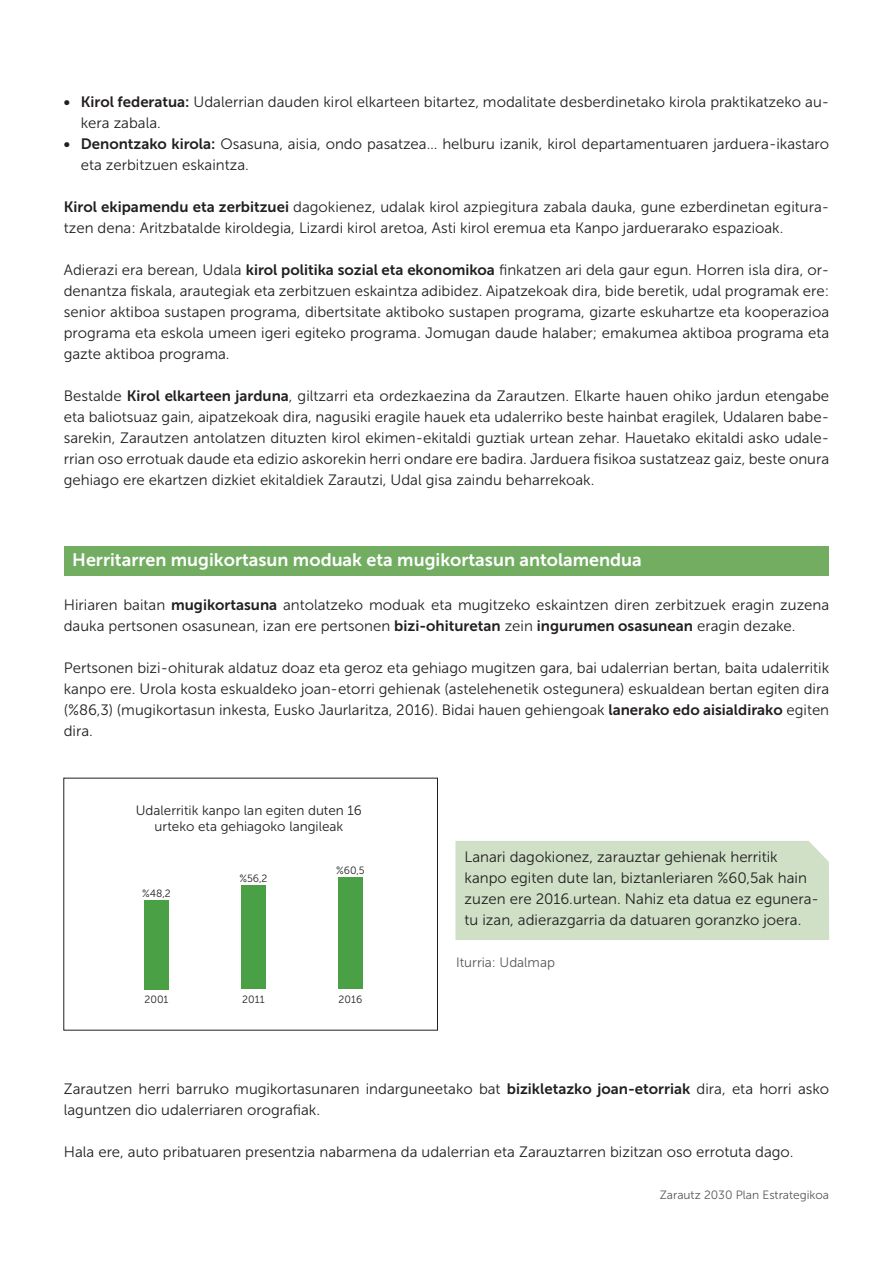
<style>
.page{position:relative;width:893px;height:1263px;background:#fff}
.page>*{position:absolute;margin:0;border:0;box-sizing:border-box;transform-origin:0 0}
.t1{font:18px "Museo Sans 700";color:#fff}
.t2{font:15px/21px "Museo Sans 300";color:#231f20}
.t3{font:13.5px/16.2px "Museo Sans 300";color:#231f20;text-align:center}
.t4{font:13.5px "Museo Sans 300";color:#57585a}
.t5{font:12px "Museo Sans 300";color:#57585a}
.t6{font:10.5px "Museo Sans 300";color:#231f20}
.s1{font-family:"Museo Sans 700"}
</style>
<div class="page">
<div style="left:64px;top:546px;width:765px;height:30px;background:#72ad62"></div>
<div style="left:455px;top:841px;width:374px;height:99px;background:#cfe0c6"></div>
<div style="left:144px;top:900px;width:25px;height:89px;background:#4aa045"></div>
<div style="left:241px;top:885px;width:25px;height:104px;background:#4aa045"></div>
<div style="left:338px;top:877px;width:25px;height:112px;background:#4aa045"></div>
<p class="t2" style="left:81px;top:91px;width:750px;text-indent:-17px"><span class="s1">• Kirol federatua:</span> Udalerrian dauden kirol elkarteen bitartez, modalitate desberdinetako kirola praktikatzeko au&shy;kera zabala.</p>
<p class="t2" style="left:81px;top:133px;width:750px;text-indent:-17px"><span class="s1">• Denontzako kirola:</span> Osasuna, aisia, ondo pasatzea… helburu izanik, kirol departamentuaren jarduera-ikastaro eta zerbitzuen eskaintza.</p>
<p class="t2" style="left:64px;top:196px;width:767px"><span class="s1">Kirol ekipamendu eta zerbitzuei</span> dagokienez, udalak kirol azpiegitura zabala dauka, gune ezberdinetan egitura&shy;tzen dena: Aritzbatalde kiroldegia, Lizardi kirol aretoa, Asti kirol eremua eta Kanpo jarduerarako espazioak.</p>
<p class="t2" style="left:64px;top:259px;width:767px;text-align:justify">Adierazi era berean, Udala <span class="s1">kirol politika sozial eta ekonomikoa</span> finkatzen ari dela gaur egun. Horren isla dira, or&shy;denantza fiskala, arautegiak eta zerbitzuen eskaintza adibidez. Aipatzekoak dira, bide beretik, udal programak ere: senior aktiboa sustapen programa, dibertsitate aktiboko sustapen programa, gizarte eskuhartze eta kooperazioa programa eta eskola umeen igeri egiteko programa. Jomugan daude halaber; emakumea aktiboa programa eta gazte aktiboa programa.</p>
<p class="t2" style="left:64px;top:385px;width:767px;text-align:justify">Bestalde <span class="s1">Kirol elkarteen jarduna</span>, giltzarri eta ordezkaezina da Zarautzen. Elkarte hauen ohiko jardun etengabe eta baliotsuaz gain, aipatzekoak dira, nagusiki eragile hauek eta udalerriko beste hainbat eragilek, Udalaren babe&shy;sarekin, Zarautzen antolatzen dituzten kirol ekimen-ekitaldi guztiak urtean zehar. Hauetako ekitaldi asko udale&shy;rrian oso errotuak daude eta edizio askorekin herri ondare ere badira. Jarduera fisikoa sustatzeaz gaiz, beste onura gehiago ere ekartzen dizkiet ekitaldiek Zarautzi, Udal gisa zaindu beharrekoak.</p>
<p class="t1" style="left:72px;top:550px;width:571px">Herritarren mugikortasun moduak eta mugikortasun antolamendua</p>
<p class="t2" style="left:64px;top:595px;width:767px">Hiriaren baitan <span class="s1">mugikortasuna</span> antolatzeko moduak eta mugitzeko eskaintzen diren zerbitzuek eragin zuzena dauka pertsonen osasunean, izan ere pertsonen <span class="s1">bizi-ohituretan</span> zein <span class="s1">ingurumen osasunean</span> eragin dezake.</p>
<p class="t2" style="left:64px;top:658px;width:767px;text-align:justify">Pertsonen bizi-ohiturak aldatuz doaz eta geroz eta gehiago mugitzen gara, bai udalerrian bertan, baita udalerritik kanpo ere. Urola kosta eskualdeko joan-etorri gehienak (astelehenetik ostegunera) eskualdean bertan egiten dira (%86,3) (mugikortasun inkesta, Eusko Jaurlaritza, 2016). Bidai hauen gehiengoak <span class="s1">lanerako edo aisialdirako</span> egiten dira.</p>
<p class="t3" style="left:136px;top:802px;width:228px">Udalerritik kanpo lan egiten duten 16 urteko eta gehiagoko langileak</p>
<p class="t6" style="left:142px;top:888px;width:30px">%48,2</p>
<p class="t6" style="left:145px;top:993px;width:25px">2001</p>
<p class="t6" style="left:239px;top:873px;width:30px">%56,2</p>
<p class="t6" style="left:242px;top:993px;width:24px">2011</p>
<p class="t6" style="left:336px;top:865px;width:30px">%60,5</p>
<p class="t6" style="left:339px;top:993px;width:25px">2016</p>
<p class="t2" style="left:465px;top:847px;width:356px">Lanari dagokionez, zarauztar gehienak herritik kanpo egiten dute lan, biztanleriaren %60,5ak hain zuzen ere 2016.urtean. Nahiz eta datua ez egunera&shy;tu izan, adierazgarria da datuaren goranzko joera.</p>
<p class="t4" style="left:456px;top:955px;width:100px">Iturria: Udalmap</p>
<p class="t2" style="left:64px;top:1078px;width:767px">Zarautzen herri barruko mugikortasunaren indarguneetako bat <span class="s1">bizikletazko joan-etorriak</span> dira, eta horri asko laguntzen dio udalerriaren orografiak.</p>
<p class="t2" style="left:64px;top:1141px;width:731px">Hala ere, auto pribatuaren presentzia nabarmena da udalerrian eta Zarauztarren bizitzan oso errotuta dago.</p>
<p class="t5" style="left:660px;top:1188px;width:171px">Zarautz 2030 Plan Estrategikoa</p>
</div>
